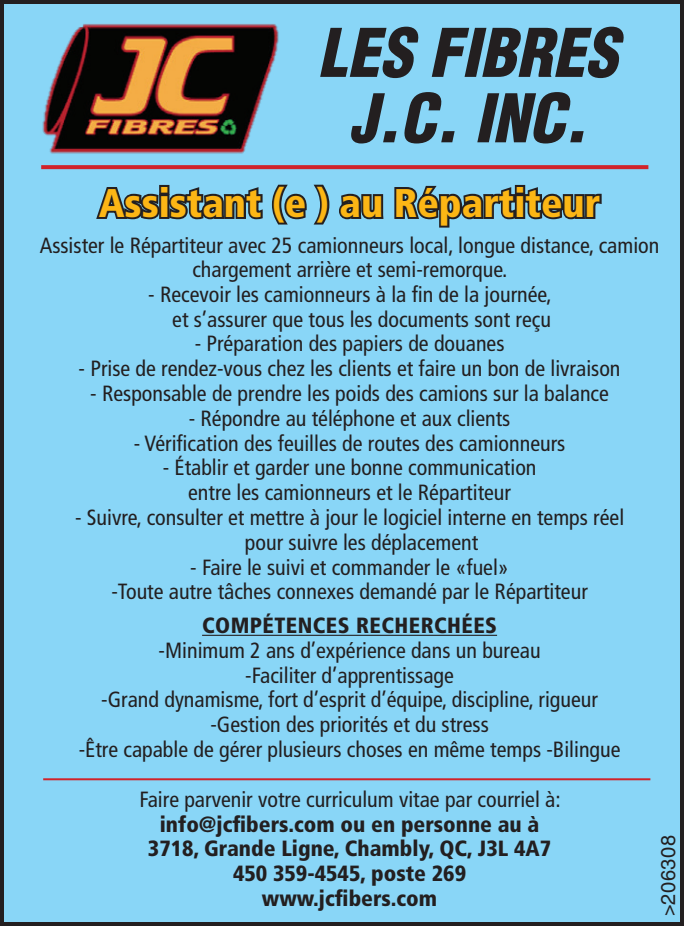
<style>
.page{position:relative;width:684px;height:926px;background:#fff}
.page>*{position:absolute;margin:0;border:0;box-sizing:border-box;transform-origin:0 0}
.t1{font:italic 900 condensed 65.6px/65.6px "Helvetica LT Std";color:#231f20;text-align:center}
.t2{font:900 condensed 40px "Frutiger LT Std";color:#fcb615}
.t3{font:condensed 22px/24.8px "Frutiger LT Std";color:#231f20;text-align:center}
.t4{font:900 condensed 22px/24.8px "Frutiger LT Std";color:#231f20;text-align:center}
.t5{font:900 condensed 22px "Frutiger LT Std";letter-spacing:.02em;color:#231f20}
.t6{font:20px "Helvetica LT Std";letter-spacing:.03em;color:#231f20}
</style>
<div class="page">
<div style="left:2px;top:2px;width:680px;height:922px;background:#89d6f7"></div>
<div style="left:0;top:0;width:684px;height:926px;border:4px solid #231f20"></div>
<img style="left:42px;top:24px;width:237px;height:130px">
<svg style="left:41px;top:165px;width:607px;height:4px"></svg>
<hr style="left:43px;top:778px;width:607px;height:2px;background:#d1232a">
<hr style="left:202px;top:634px;width:295px;height:2px;background:#231f20">
<svg style="left:93px;top:165px;width:238px;height:60px"></svg>
<svg style="left:339px;top:193px;width:45px;height:27px"></svg>
<svg style="left:394px;top:184px;width:208px;height:44px"></svg>
<h1 class="t1" style="left:318px;top:21px;width:301px">LES FIBRES<br>J.C. INC.</h1>
<h2 class="t2" style="left:99px;top:179px;width:503px">Assistant (e ) au Répartiteur</h2>
<p class="t3" style="left:40px;top:233px;width:621px">Assister le Répartiteur avec 25 camionneurs local, longue distance, camion chargement arrière et semi-remorque.</p>
<p class="t3" style="left:148px;top:282px;width:405px;text-align:right">- Recevoir les camionneurs à la fin de la journée, et s’assurer que tous les documents sont reçu</p>
<p class="t3" style="left:195px;top:331px;width:311px">- Préparation des papiers de douanes</p>
<p class="t3" style="left:79px;top:356px;width:543px">- Prise de rendez-vous chez les clients et faire un bon de livraison</p>
<p class="t3" style="left:90px;top:381px;width:520px">- Responsable de prendre les poids des camions sur la balance</p>
<p class="t3" style="left:189px;top:406px;width:323px">- Répondre au téléphone et aux clients</p>
<p class="t3" style="left:134px;top:431px;width:433px">- Vérification des feuilles de routes des camionneurs</p>
<p class="t3" style="left:163px;top:455px;width:375px">- Établir et garder une bonne communication entre les camionneurs et le Répartiteur</p>
<p class="t3" style="left:245px;top:505px;width:381px;text-align:left;text-indent:-170px">- Suivre, consulter et mettre à jour le logiciel interne en temps réel pour suivre les déplacement</p>
<p class="t3" style="left:111px;top:555px;width:478px">- Faire le suivi et commander le «fuel»<br>-Toute autre tâches connexes demandé par le Répartiteur</p>
<p class="t5" style="left:202px;top:612px;width:296px">COMPÉTENCES RECHERCHÉES</p>
<p class="t3" style="left:79px;top:638px;width:543px">-Minimum 2 ans d’expérience dans un bureau<br>-Faciliter d’apprentissage<br>-Grand dynamisme, fort d’esprit d’équipe, discipline, rigueur -Gestion des priorités et du stress<br>-Être capable de gérer plusieurs choses en même temps -Bilingue</p>
<p class="t3" style="left:139px;top:787px;width:423px">Faire parvenir votre curriculum vitae par courriel à:</p>
<p class="t4" style="left:148px;top:811px;width:405px">info@jcfibers.com ou en personne au à<br>3718, Grande Ligne, Chambly, QC, J3L 4A7<br>450 359-4545, poste 269 www.jcfibers.com</p>
<p class="t6" style="left:657px;top:916px;width:83px;rotate:-90deg">&gt;206308</p>
</div>
